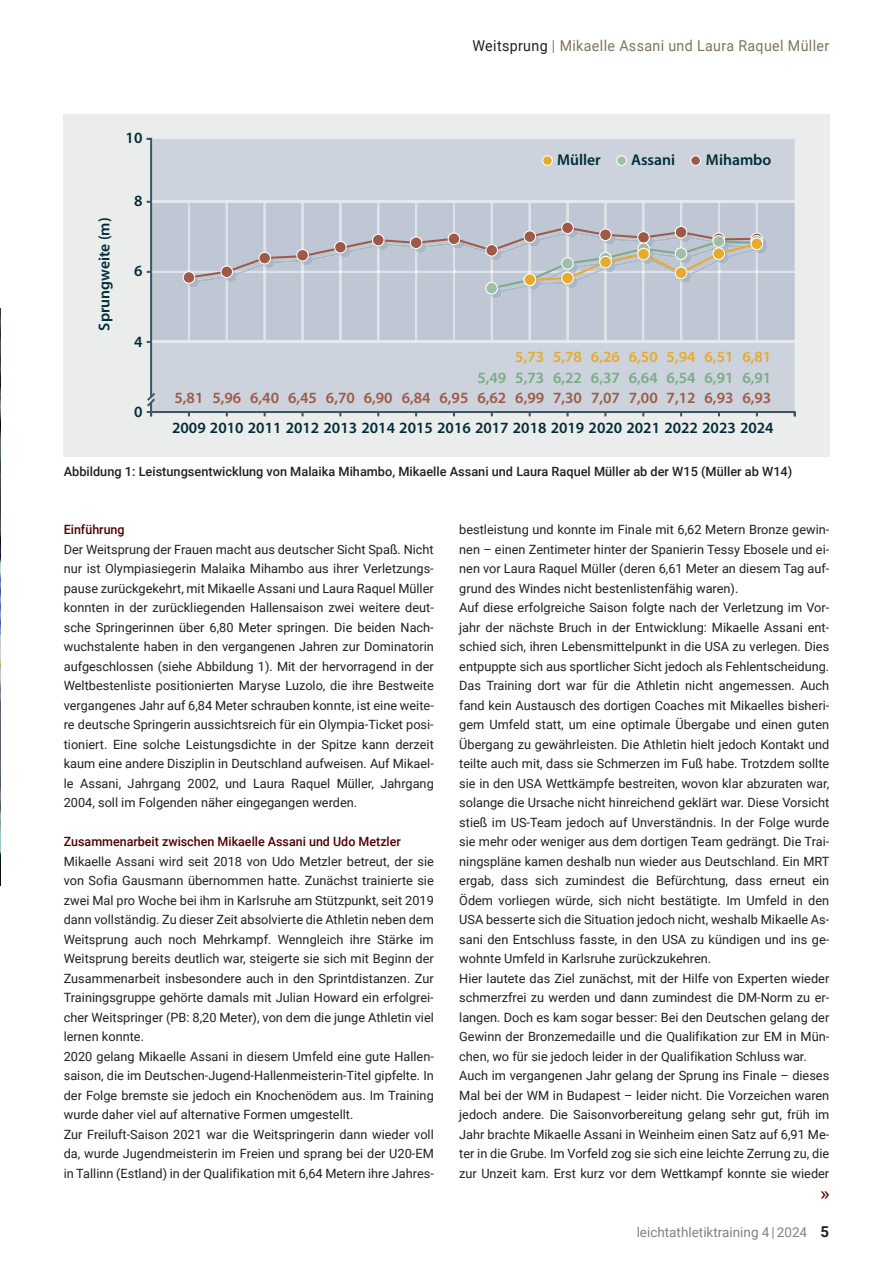
<style>
.page{position:relative;width:893px;height:1263px;background:#fff}
.page>*{position:absolute;margin:0;border:0;box-sizing:border-box;transform-origin:0 0}
.t1{font:18.45px "Roboto";color:#4e0000;scale:1.12 1}
.t2{font:600 15.75px "Myriad Pro";color:#012c37}
.t3{font:600 15.75px "Myriad Pro";color:#9e5948}
.t4{font:600 15.75px "Myriad Pro";color:#7caa8a}
.t5{font:600 15.75px "Myriad Pro";color:#e7aa2d}
.t6{font:15px "Roboto";letter-spacing:.025em;color:#80745f;scale:.95 1}
.t7{font:13.5px "Roboto";color:#808285}
.t8{font:12.75px/19.5px "Roboto";color:#231f20}
.t9{font:500 12.75px "Roboto";color:#231f20}
.t10{font:500 12.75px "Roboto";color:#4e0000}
.s1{color:#231f20}
.s2{font-weight:700;font-size:15px;color:#231f20}
</style>
<div class="page">
<img style="left:0;top:309px;width:1px;height:576px">
<div style="left:64px;top:115px;width:765px;height:341px;background:#ebecec"></div>
<svg style="left:145px;top:137px;width:652px;height:281px;background:#c6ccd5"></svg>
<p class="t6" style="left:472px;top:37px;width:377px"><span class="s1">Weitsprung</span> | Mikaelle Assani und Laura Raquel Müller</p>
<p class="t2" style="left:126px;top:129px;width:18px">10</p>
<p class="t2" style="left:95px;top:331px;width:114px;rotate:-90deg">Sprungweite (m)</p>
<p class="t2" style="left:134px;top:192px;width:10px">8</p>
<p class="t2" style="left:134px;top:262px;width:10px">6</p>
<p class="t2" style="left:134px;top:332px;width:10px">4</p>
<p class="t2" style="left:134px;top:402px;width:10px">0</p>
<p class="t2" style="left:557px;top:151px;width:45px">Müller</p>
<p class="t2" style="left:631px;top:151px;width:46px">Assani</p>
<p class="t2" style="left:706px;top:151px;width:67px">Mihambo</p>
<p class="t5" style="left:515px;top:348px;width:258px">5,73 5,78 6,26 6,50 5,94 6,51 6,81</p>
<p class="t3" style="left:174px;top:388px;width:598px">5,81 5,96 6,40 6,45 6,70 6,90 6,84 6,95 6,62 6,99 7,30 7,07 7,00 7,12 6,93 6,93</p>
<p class="t4" style="left:477px;top:368px;width:295px">5,49 5,73 6,22 6,37 6,64 6,54 6,91 6,91</p>
<p class="t2" style="left:172px;top:418px;width:603px">2009 2010 2011 2012 2013 2014 2015 2016 2017 2018 2019 2020 2021 2022 2023 2024</p>
<p class="t9" style="left:64px;top:464px;width:730px">Abbildung 1: Leistungsentwicklung von Malaika Mihambo, Mikaelle Assani und Laura Raquel Müller ab der W15 (Müller ab W14)</p>
<p class="t10" style="left:64px;top:523px;width:62px">Einführung</p>
<p class="t8" style="left:64px;top:540px;width:372px;text-align:justify">Der Weitsprung der Frauen macht aus deutscher Sicht Spaß. Nicht nur ist Olympiasiegerin Malaika Mihambo aus ihrer Verletzungs&shy;pause zurückgekehrt, mit Mikaelle Assani und Laura Raquel Müller konnten in der zurückliegenden Hallensaison zwei weitere deut&shy;sche Springerinnen über 6,80 Meter springen. Die beiden Nach&shy;wuchstalente haben in den vergangenen Jahren zur Dominatorin aufgeschlossen (siehe Abbildung 1). Mit der hervorragend in der Weltbestenliste positionierten Maryse Luzolo, die ihre Bestweite vergangenes Jahr auf 6,84 Meter schrauben konnte, ist eine weite&shy;re deutsche Springerin aussichtsreich für ein Olympia-Ticket posi&shy;tioniert. Eine solche Leistungsdichte in der Spitze kann derzeit kaum eine andere Disziplin in Deutschland aufweisen. Auf Mikael&shy;le Assani, Jahrgang 2002, und Laura Raquel Müller, Jahrgang 2004, soll im Folgenden näher eingegangen werden.</p>
<p class="t10" style="left:64px;top:835px;width:339px">Zusammenarbeit zwischen Mikaelle Assani und Udo Metzler</p>
<p class="t8" style="left:64px;top:852px;width:372px">Mikaelle Assani wird seit 2018 von Udo Metzler betreut, der sie von Sofia Gausmann übernommen hatte. Zunächst trainierte sie zwei Mal pro Woche bei ihm in Karlsruhe am Stützpunkt, seit 2019 dann vollständig. Zu dieser Zeit absolvierte die Athletin neben dem Weitsprung auch noch Mehrkampf. Wenngleich ihre Stärke im Weitsprung bereits deutlich war, steigerte sie sich mit Beginn der Zusammenarbeit insbesondere auch in den Sprintdistanzen. Zur Trainingsgruppe gehörte damals mit Julian Howard ein erfolgrei&shy;cher Weitspringer (PB: 8,20 Meter), von dem die junge Athletin viel lernen konnte.<br>2020 gelang Mikaelle Assani in diesem Umfeld eine gute Hallen&shy;saison, die im Deutschen-Jugend-Hallenmeisterin-Titel gipfelte. In der Folge bremste sie jedoch ein Knochenödem aus. Im Training wurde daher viel auf alternative Formen umgestellt.<br>Zur Freiluft-Saison 2021 war die Weitspringerin dann wieder voll da, wurde Jugendmeisterin im Freien und sprang bei der U20-EM in Tallinn (Estland) in der Qualifikation mit 6,64 Metern ihre Jahres-</p>
<p class="t8" style="left:459px;top:520px;width:372px">bestleistung und konnte im Finale mit 6,62 Metern Bronze gewin&shy;nen – einen Zentimeter hinter der Spanierin Tessy Ebosele und ei&shy;nen vor Laura Raquel Müller (deren 6,61 Meter an diesem Tag auf&shy;grund des Windes nicht bestenlistenfähig waren).<br>Auf diese erfolgreiche Saison folgte nach der Verletzung im Vor&shy;jahr der nächste Bruch in der Entwicklung: Mikaelle Assani ent&shy;schied sich, ihren Lebensmittelpunkt in die USA zu verlegen. Dies entpuppte sich aus sportlicher Sicht jedoch als Fehlentscheidung.<br>Das Training dort war für die Athletin nicht angemessen. Auch fand kein Austausch des dortigen Coaches mit Mikaelles bisheri&shy;gem Umfeld statt, um eine optimale Übergabe und einen guten Übergang zu gewährleisten. Die Athletin hielt jedoch Kontakt und teilte auch mit, dass sie Schmerzen im Fuß habe. Trotzdem sollte sie in den USA Wettkämpfe bestreiten, wovon klar abzuraten war, solange die Ursache nicht hinreichend geklärt war. Diese Vorsicht stieß im US-Team jedoch auf Unverständnis. In der Folge wurde sie mehr oder weniger aus dem dortigen Team gedrängt. Die Trai&shy;ningspläne kamen deshalb nun wieder aus Deutschland. Ein MRT ergab, dass sich zumindest die Befürchtung, dass erneut ein Ödem vorliegen würde, sich nicht bestätigte. Im Umfeld in den USA besserte sich die Situation jedoch nicht, weshalb Mikaelle As&shy;sani den Entschluss fasste, in den USA zu kündigen und ins ge&shy;wohnte Umfeld in Karlsruhe zurückzukehren.<br>Hier lautete das Ziel zunächst, mit der Hilfe von Experten wieder schmerzfrei zu werden und dann zumindest die DM-Norm zu er&shy;langen. Doch es kam sogar besser: Bei den Deutschen gelang der Gewinn der Bronzemedaille und die Qualifikation zur EM in Mün&shy;chen, wo für sie jedoch leider in der Qualifikation Schluss war.<br>Auch im vergangenen Jahr gelang der Sprung ins Finale – dieses Mal bei der WM in Budapest – leider nicht. Die Vorzeichen waren jedoch andere. Die Saisonvorbereitung gelang sehr gut, früh im Jahr brachte Mikaelle Assani in Weinheim einen Satz auf 6,91 Me&shy;ter in die Grube. Im Vorfeld zog sie sich eine leichte Zerrung zu, die zur Unzeit kam. Erst kurz vor dem Wettkampf konnte sie wieder</p>
<h1 class="t1" style="left:820px;top:1183px;width:10px">»</h1>
<p class="t7" style="left:637px;top:1224px;width:194px">leichtathletiktraining 4 | 2024 <span class="s2">5</span></p>
</div>
